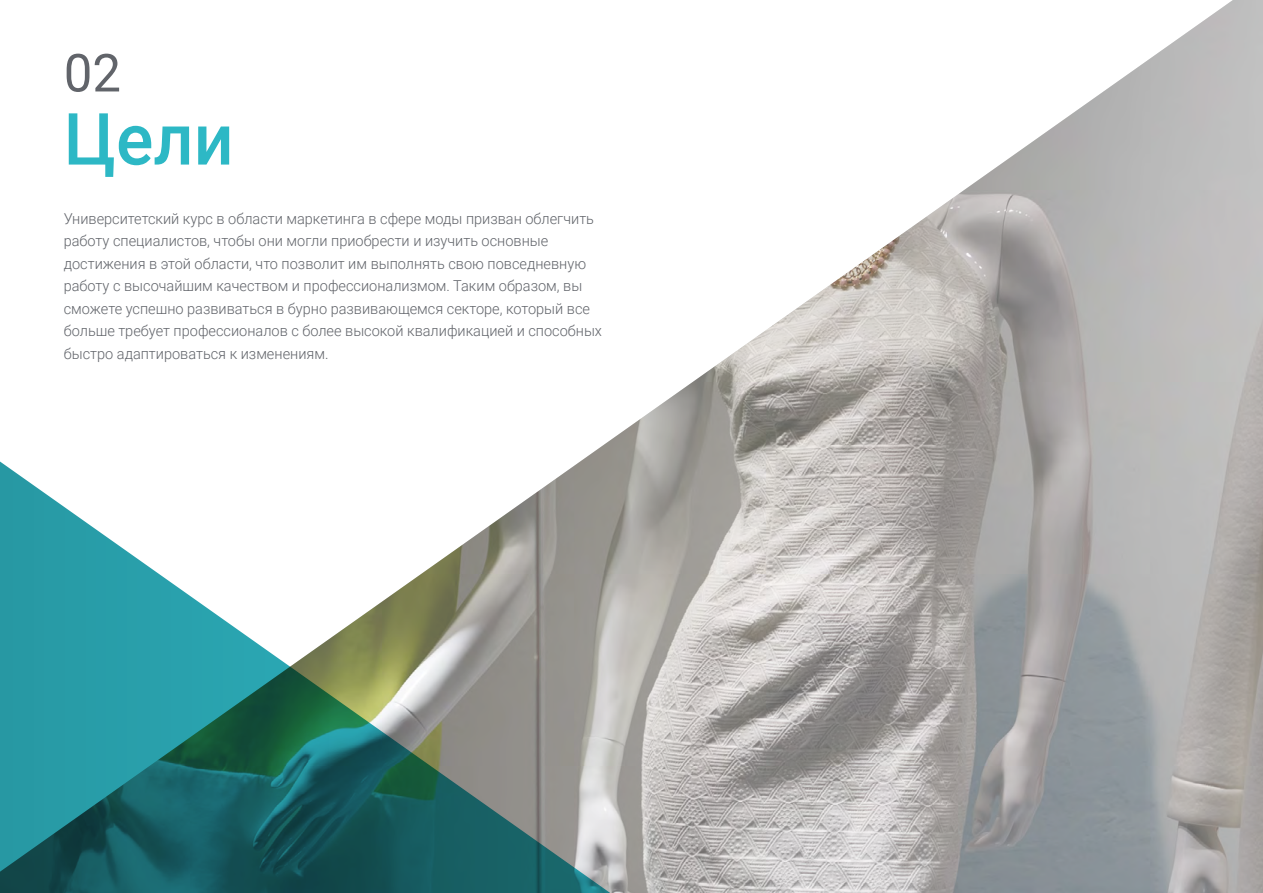
<style>
.page{position:relative;width:1263px;height:893px;background:#fff}
.page>*{position:absolute;margin:0;border:0;box-sizing:border-box;transform-origin:0 0}
.t1{font:500 72px "Roboto";color:#2db8c5}
.t2{font:52.5px "Roboto";color:#61646a}
.t3{font:300 15px/22.5px "Roboto";color:#61646a}
</style>
<div class="page">
<img style="left:602px;top:0;width:661px;height:893px">
<svg style="left:0;top:446px;width:640px;height:447px"></svg>
<h2 class="t2" style="left:64px;top:36px;width:59px">02</h2>
<h1 class="t1" style="left:64px;top:89px;width:171px">Цели</h1>
<p class="t3" style="left:64px;top:207px;width:540px">Университетский курс в области маркетинга в сфере моды призван облегчить работу специалистов, чтобы они могли приобрести и изучить основные достижения в этой области, что позволит им выполнять свою повседневную работу с высочайшим качеством и профессионализмом. Таким образом, вы сможете успешно развиваться в бурно развивающемся секторе, который все больше требует профессионалов с более высокой квалификацией и способных быстро адаптироваться к изменениям.</p>
</div>
